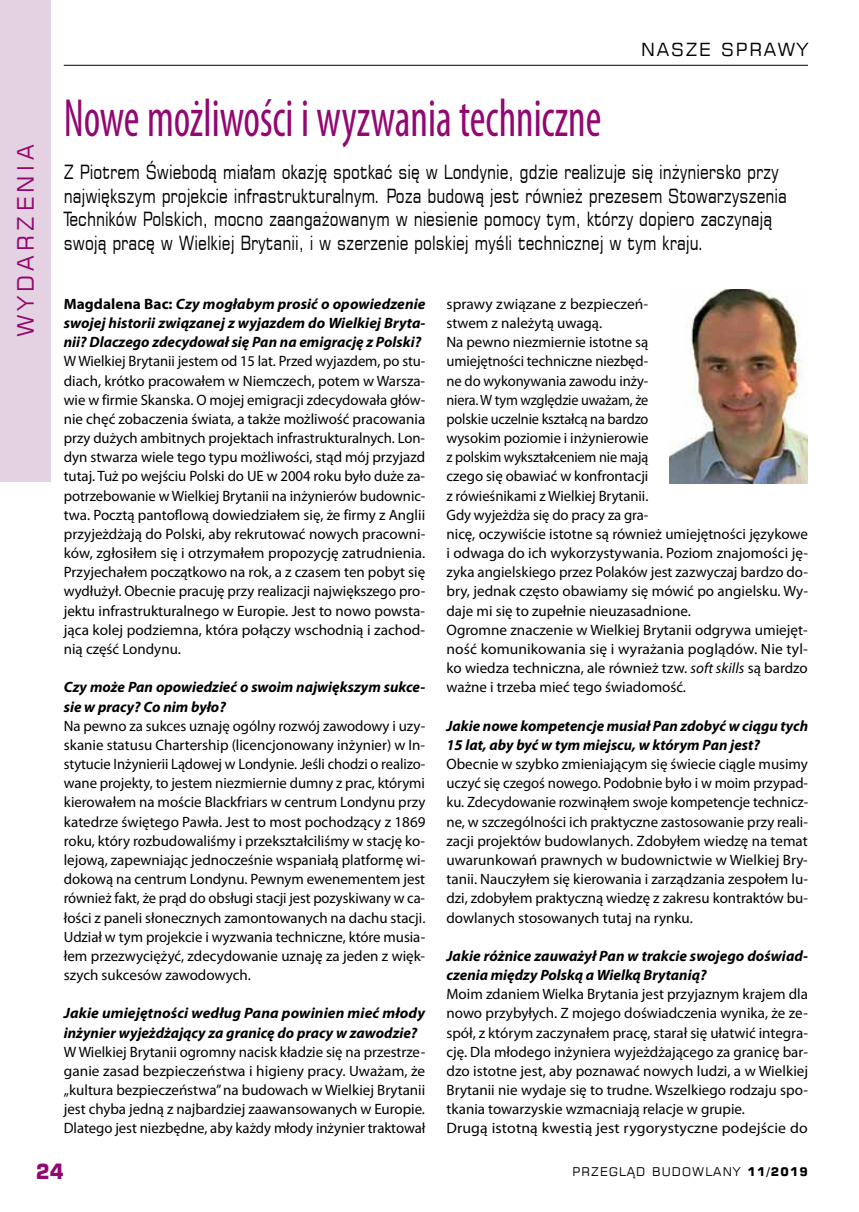
<style>
.page{position:relative;width:859px;height:1212px;background:#fff}
.page>*{position:absolute;margin:0;border:0;box-sizing:border-box;transform-origin:0 0}
.t1{font:condensed 54px "Myriad Pro";color:#920770;scale:.8 1}
.t2{font:22.5px "Square 721 EU";color:#920770}
.t3{font:700 21px "Square 721 EU";color:#920770;scale:.95 1}
.t4{font:19.5px/23.5px "Square 721 EU";color:#000;scale:.8 1}
.t5{font:18px "Square 721 EU";letter-spacing:.1em;color:#000}
.t6{font:15px/19.2px "Myriad Pro";color:#000;text-align:justify}
.t7{font:italic 700 15px/19.2px "Myriad Pro";color:#000}
.t8{font:12px "Square 721 EU";letter-spacing:.1em;color:#000}
.s1{font-style:normal}
.s2{font-style:italic}
.s3{font-weight:700}
</style>
<div class="page">
<div style="left:0;top:0;width:51px;height:481px;background:#e4d1e1"></div>
<hr style="left:64px;top:65px;width:744px;height:1px;background:#000">
<img style="left:670px;top:290px;width:138px;height:193px">
<h2 class="t2" style="left:11px;top:337px;width:193px;rotate:-90deg">WYDARZEN IA</h2>
<h1 class="t1" style="left:64px;top:86px;width:673px">Nowe możliwości i wyzwania techniczne</h1>
<p class="t5" style="left:641px;top:38px;width:168px">nasze sprawy</p>
<p class="t4" style="left:64px;top:160px;width:905px">Z Piotrem Świebodą miałam okazję spotkać się w Londynie, gdzie realizuje się inżyniersko przy największym projekcie infrastrukturalnym. Poza budową jest również prezesem Stowarzyszenia Techników Polskich, mocno zaangażowanym w niesienie pomocy tym, którzy dopiero zaczynają swoją pracę w Wielkiej Brytanii, i w szerzenie polskiej myśli technicznej w tym kraju.</p>
<p class="t7" style="left:64px;top:294px;width:363px;text-align:justify"><span class="s1">Magdalena Bac:</span> Czy mogłabym prosić o opowiedzenie swojej historii związanej z wyjazdem do Wielkiej Bryta&shy;nii? Dlaczego zdecydował się Pan na emigrację z Polski?</p>
<p class="t6" style="left:64px;top:351px;width:363px">W Wielkiej Brytanii jestem od 15 lat. Przed wyjazdem, po stu&shy;diach, krótko pracowałem w Niemczech, potem w Warsza&shy;wie w firmie Skanska. O mojej emigracji zdecydowała głów&shy;nie chęć zobaczenia świata, a także możliwość pracowania przy dużych ambitnych projektach infrastrukturalnych. Lon&shy;dyn stwarza wiele tego typu możliwości, stąd mój przyjazd tutaj. Tuż po wejściu Polski do UE w 2004 roku było duże za&shy;potrzebowanie w Wielkiej Brytanii na inżynierów budownic&shy;twa. Pocztą pantoflową dowiedziałem się, że firmy z Anglii przyjeżdżają do Polski, aby rekrutować nowych pracowni&shy;ków, zgłosiłem się i otrzymałem propozycję zatrudnienia.<br>Przyjechałem początkowo na rok, a z czasem ten pobyt się wydłużył. Obecnie pracuję przy realizacji największego pro&shy;jektu infrastrukturalnego w Europie. Jest to nowo powsta&shy;jąca kolej podziemna, która połączy wschodnią i zachod&shy;nią część Londynu.</p>
<p class="t7" style="left:64px;top:677px;width:363px">Czy może Pan opowiedzieć o swoim największym sukce&shy;sie w pracy? Co nim było?</p>
<p class="t6" style="left:64px;top:716px;width:363px">Na pewno za sukces uznaję ogólny rozwój zawodowy i uzy&shy;skanie statusu Chartership (licencjonowany inżynier) w In&shy;stytucie Inżynierii Lądowej w Londynie. Jeśli chodzi o realizo&shy;wane projekty, to jestem niezmiernie dumny z prac, którymi kierowałem na moście Blackfriars w centrum Londynu przy katedrze świętego Pawła. Jest to most pochodzący z 1869 roku, który rozbudowaliśmy i przekształciliśmy w stację ko&shy;lejową, zapewniając jednocześnie wspaniałą platformę wi&shy;dokową na centrum Londynu. Pewnym ewenementem jest również fakt, że prąd do obsługi stacji jest pozyskiwany w ca&shy;łości z paneli słonecznych zamontowanych na dachu stacji.<br>Udział w tym projekcie i wyzwania techniczne, które musia&shy;łem przezwyciężyć, zdecydowanie uznaję za jeden z więk&shy;szych sukcesów zawodowych.</p>
<p class="t7" style="left:64px;top:1003px;width:363px">Jakie umiejętności według Pana powinien mieć młody inżynier wyjeżdżający za granicę do pracy w zawodzie?</p>
<p class="t6" style="left:64px;top:1042px;width:363px">W Wielkiej Brytanii ogromny nacisk kładzie się na przestrze&shy;ganie zasad bezpieczeństwa i higieny pracy. Uważam, że „kultura bezpieczeństwa” na budowach w Wielkiej Brytanii jest chyba jedną z najbardziej zaawansowanych w Europie.<br>Dlatego jest niezbędne, aby każdy młody inżynier traktował</p>
<p class="t6" style="left:446px;top:294px;width:363px;text-align:left">sprawy związane z bezpieczeń-<br>stwem z należytą uwagą.<br>Na pewno niezmiernie istotne są<br>umiejętności techniczne niezbęd-<br>ne do wykonywania zawodu inży-<br>niera. W tym względzie uważam, że<br>polskie uczelnie kształcą na bardzo<br>wysokim poziomie i inżynierowie<br>z polskim wykształceniem nie mają<br>czego się obawiać w konfrontacji<br>z rówieśnikami z Wielkiej Brytanii.<br>Gdy wyjeżdża się do pracy za gra-<br>nicę, oczywiście istotne są również umiejętności językowe i odwaga do ich wykorzystywania. Poziom znajomości ję&shy;zyka angielskiego przez Polaków jest zazwyczaj bardzo do&shy;bry, jednak często obawiamy się mówić po angielsku. Wy&shy;daje mi się to zupełnie nieuzasadnione.<br>Ogromne znaczenie w Wielkiej Brytanii odgrywa umiejęt&shy;ność komunikowania się i wyrażania poglądów. Nie tyl&shy;ko wiedza techniczna, ale również tzw. <span class="s2">soft skills</span> są bardzo ważne i trzeba mieć tego świadomość.</p>
<p class="t7" style="left:446px;top:715px;width:363px">Jakie nowe kompetencje musiał Pan zdobyć w ciągu tych<br>15 lat, aby być w tym miejscu, w którym Pan jest?</p>
<p class="t6" style="left:446px;top:754px;width:363px">Obecnie w szybko zmieniającym się świecie ciągle musimy uczyć się czegoś nowego. Podobnie było i w moim przypad&shy;ku. Zdecydowanie rozwinąłem swoje kompetencje technicz&shy;ne, w szczególności ich praktyczne zastosowanie przy reali&shy;zacji projektów budowlanych. Zdobyłem wiedzę na temat uwarunkowań prawnych w budownictwie w Wielkiej Bry&shy;tanii. Nauczyłem się kierowania i zarządzania zespołem lu&shy;dzi, zdobyłem praktyczną wiedzę z zakresu kontraktów bu&shy;dowlanych stosowanych tutaj na rynku.</p>
<p class="t7" style="left:446px;top:946px;width:363px">Jakie różnice zauważył Pan w trakcie swojego doświad&shy;czenia między Polską a Wielką Brytanią?</p>
<p class="t6" style="left:446px;top:984px;width:363px;text-align:left">Moim zdaniem Wielka Brytania jest przyjaznym krajem dla nowo przybyłych. Z mojego doświadczenia wynika, że ze&shy;spół, z którym zaczynałem pracę, starał się ułatwić integra&shy;cję. Dla młodego inżyniera wyjeżdżającego za granicę bar&shy;dzo istotne jest, aby poznawać nowych ludzi, a w Wielkiej Brytanii nie wydaje się to trudne. Wszelkiego rodzaju spo&shy;tkania towarzyskie wzmacniają relacje w grupie.<br>Drugą istotną kwestią jest rygorystyczne podejście do</p>
<h3 class="t3" style="left:36px;top:1158px;width:31px">24</h3>
<p class="t8" style="left:573px;top:1164px;width:237px">PRzeglĄd budowlany <span class="s3">11/2019</span></p>
</div>
